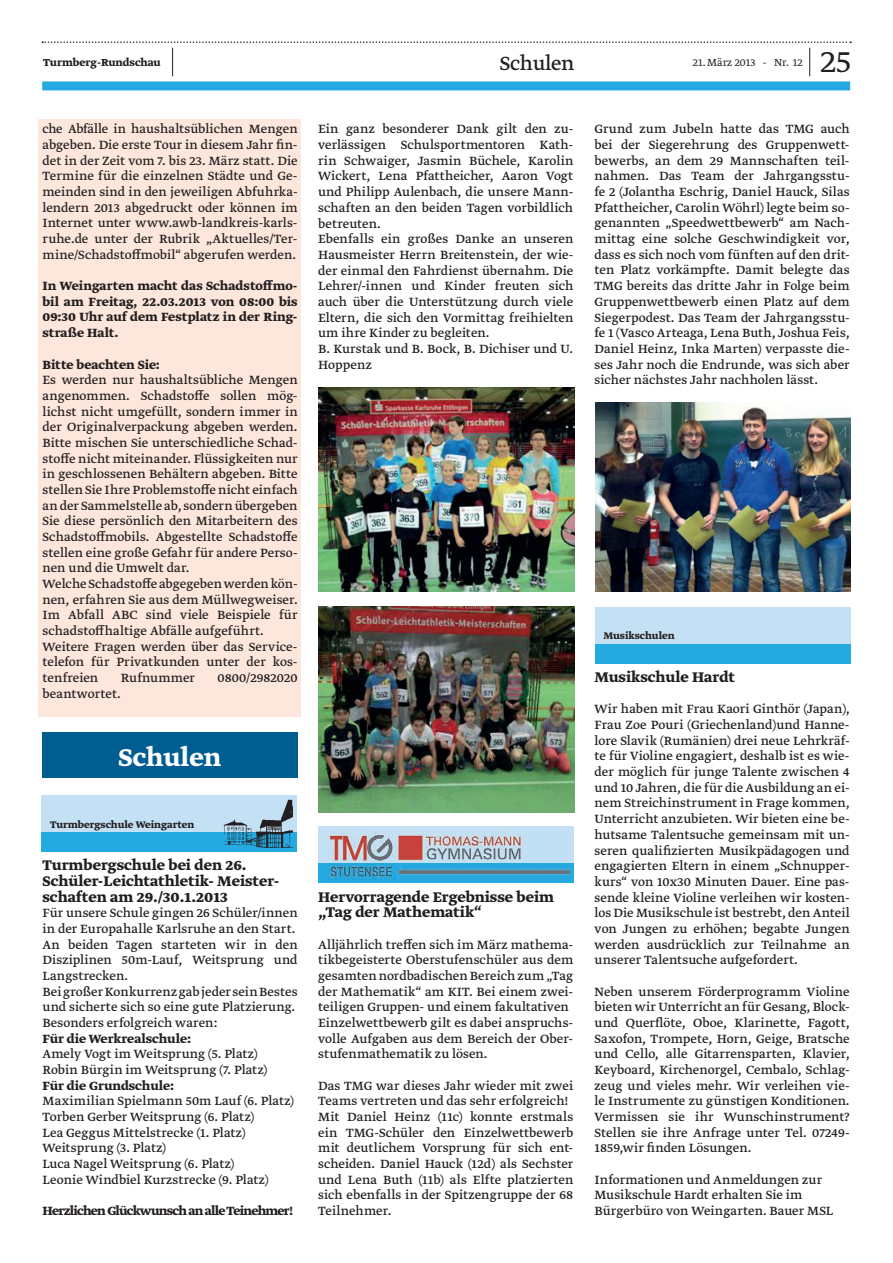
<style>
.page{position:relative;width:893px;height:1263px;background:#fff}
.page>*{position:absolute;margin:0;border:0;box-sizing:border-box;transform-origin:0 0}
.t1{font:300 36px "Greta Text Std";color:#231f20}
.t2{font:28.65px "Greta Text Std Bold Min";color:#fff}
.t3{font:22.5px "Greta Text Std";letter-spacing:-.015em;color:#231f20}
.t4{font:700 16.5px/15.6px "Greta Text Std";color:#231f20}
.t5{font:14.1px/15.8px "Greta Text Std";color:#231f20}
.t6{font:700 14.1px/15.8px "Greta Text Std";color:#231f20;text-align:justify}
.t7{font:700 14.1px "Greta Text Std";letter-spacing:-.05em;color:#231f20}
.t8{font:700 12px "Greta Text Std";color:#231f20}
.t9{font:300 12px "Greta Text Std";color:#231f20}
.t10{font:700 11.25px "Greta Text Std";color:#231f20}
</style>
<div class="page">
<div style="left:42px;top:81px;width:808px;height:9px;background:#24aae1"></div>
<svg style="left:42px;top:41px;width:809px;height:35px"></svg>
<div style="left:38px;top:119px;width:262px;height:598px;background:#fde7dc"></div>
<div style="left:42px;top:733px;width:256px;height:45px;background:#005d91"></div>
<div style="left:42px;top:795px;width:255px;height:57px;background:#c3e0f4"></div>
<div style="left:42px;top:832px;width:255px;height:20px;background:#24aae1"></div>
<img style="left:223px;top:800px;width:70px;height:48px">
<img style="left:319px;top:387px;width:255px;height:205px">
<img style="left:319px;top:606px;width:255px;height:207px">
<div style="left:319px;top:826px;width:255px;height:57px;background:#c3e0f4"></div>
<div style="left:319px;top:863px;width:255px;height:20px;background:#24aae1"></div>
<img style="left:327px;top:832px;width:243px;height:47px">
<img style="left:595px;top:402px;width:255px;height:189px">
<div style="left:595px;top:607px;width:255px;height:57px;background:#c3e0f4"></div>
<div style="left:595px;top:644px;width:255px;height:20px;background:#24aae1"></div>
<p class="t8" style="left:43px;top:58px;width:119px">Turmberg-Rundschau</p>
<h1 class="t1" style="left:821px;top:41px;width:32px">25</h1>
<h3 class="t3" style="left:500px;top:54px;width:76px">Schulen</h3>
<p class="t9" style="left:693px;top:56px;width:111px">21. März 2013 - Nr. 12</p>
<p class="t5" style="left:43px;top:122px;width:257px;text-align:justify">che Abfälle in haushaltsü blichen Mengen abgeben. Die erste Tour in diesem Jahr fin&shy;det in der Zeit vom 7. bis 23. März statt. Die Termine fü r die einzelnen Städte und Ge&shy;meinden sind in den jeweiligen Abfuhrka&shy;lendern 2013 abgedruckt oder können im Internet unter www.awb-landkreis-karls&shy;ruhe.de unter der Rubrik „Aktuelles/Ter&shy;mine/Schadstoffmobil“ abgerufen werden.</p>
<p class="t6" style="left:43px;top:279px;width:257px">In Weingarten macht das Schadstoffmo&shy;bil am Freitag, 22.03.2013 von 08:00 bis 09:30 Uhr auf dem Festplatz in der Ring&shy;straße Halt.</p>
<p class="t6" style="left:43px;top:357px;width:119px">Bitte beachten Sie:</p>
<p class="t5" style="left:43px;top:373px;width:257px">Es werden nur haushaltsü bliche Mengen angenommen. Schadstoffe sollen mög&shy;lichst nicht umgefü llt, sondern immer in der Originalverpackung abgeben werden.<br>Bitte mischen Sie unterschiedliche Schad&shy;stoffe nicht miteinander. Flü ssigkeiten nur in geschlossenen Behältern abgeben. Bitte stellen Sie Ihre Problemstoffe nicht einfach an der Sammelstelle ab, sondern ü bergeben Sie diese persönlich den Mitarbeitern des Schadstoffmobils. Abgestellte Schadstoffe stellen eine große Gefahr fü r andere Perso&shy;nen und die Umwelt dar.<br>Welche Schadstoffe abgegeben werden kön&shy;nen, erfahren Sie aus dem Mü llwegweiser.<br>Im Abfall ABC sind viele Beispiele fü r schadstoffhaltige Abfälle aufgefü hrt.<br>Weitere Fragen werden ü ber das Service&shy;telefon fü r Privatkunden unter der kos&shy;tenfreien</p>
<p class="t5" style="left:121px;top:671px;width:76px">Rufnummer</p>
<p class="t5" style="left:218px;top:671px;width:82px">0800/2982020</p>
<p class="t5" style="left:43px;top:686px;width:80px">beantwortet.</p>
<h2 class="t2" style="left:118px;top:740px;width:104px">Schulen</h2>
<p class="t5" style="left:318px;top:122px;width:257px">Ein ganz besonderer Dank gilt den zu&shy;verlässigen Schulsportmentoren Kath&shy;rin Schwaiger, Jasmin Bü chele, Karolin Wickert, Lena Pfattheicher, Aaron Vogt und Philipp Aulenbach, die unsere Mann&shy;schaften an den beiden Tagen vorbildlich betreuten.<br>Ebenfalls ein großes Danke an unseren Hausmeister Herrn Breitenstein, der wie&shy;der einmal den Fahrdienst ü bernahm. Die Lehrer/-innen und Kinder freuten sich auch ü ber die Unterstü tzung durch viele Eltern, die sich den Vormittag freihielten um ihre Kinder zu begleiten.<br>B. Kurstak und B. Bock, B. Dichiser und U.<br>Hoppenz</p>
<p class="t10" style="left:50px;top:820px;width:146px">Turmbergschule Weingarten</p>
<p class="t4" style="left:43px;top:858px;width:238px">Turmbergschule bei den 26.<br>Schü ler-Leichtathletik- Meister&shy;schaften am 29./30.1.2013</p>
<p class="t5" style="left:43px;top:906px;width:257px">Fü r unsere Schule gingen 26 Schü ler/innen in der Europahalle Karlsruhe an den Start.<br>An beiden Tagen starteten wir in den Disziplinen 50m-Lauf, Weitsprung und Langstrecken.<br>Bei großer Konkurrenz gab jeder sein Bestes und sicherte sich so eine gute Platzierung.<br>Besonders erfolgreich waren:</p>
<p class="t6" style="left:43px;top:1031px;width:150px">Fü r die Werkrealschule:</p>
<p class="t5" style="left:43px;top:1047px;width:226px">Amely Vogt im Weitsprung (5. Platz)<br>Robin Bü rgin im Weitsprung (7. Platz)</p>
<p class="t6" style="left:43px;top:1078px;width:133px">Fü r die Grundschule:</p>
<p class="t5" style="left:43px;top:1094px;width:253px">Maximilian Spielmann 50m Lauf (6. Platz)<br>Torben Gerber Weitsprung (6. Platz)<br>Lea Geggus Mittelstrecke (1. Platz)<br>Weitsprung (3. Platz)<br>Luca Nagel Weitsprung (6. Platz)<br>Leonie Windbiel Kurzstrecke (9. Platz)</p>
<p class="t7" style="left:43px;top:1205px;width:252px">Herzlichen Glü ckwunsch an alle Teinehmer!</p>
<p class="t4" style="left:318px;top:889px;width:237px">Hervorragende Ergebnisse beim „Tag der Mathematik“</p>
<p class="t5" style="left:318px;top:937px;width:257px">Alljährlich treffen sich im März mathema&shy;tikbegeisterte Oberstufenschü ler aus dem gesamten nordbadischen Bereich zum „Tag der Mathematik“ am KIT. Bei einem zwei&shy;teiligen Gruppen- und einem fakultativen Einzelwettbewerb gilt es dabei anspruchs&shy;volle Aufgaben aus dem Bereich der Ober&shy;stufenmathematik zu lösen.</p>
<p class="t5" style="left:318px;top:1078px;width:257px">Das TMG war dieses Jahr wieder mit zwei Teams vertreten und das sehr erfolgreich!<br>Mit Daniel Heinz (11c) konnte erstmals ein TMG-Schü ler den Einzelwettbewerb mit deutlichem Vorsprung fü r sich ent&shy;scheiden. Daniel Hauck (12d) als Sechster und Lena Buth (11b) als Elfte platzierten sich ebenfalls in der Spitzengruppe der 68<br>Teilnehmer.</p>
<p class="t5" style="left:595px;top:122px;width:257px;text-align:justify">Grund zum Jubeln hatte das TMG auch bei der Siegerehrung des Gruppenwett&shy;bewerbs, an dem 29 Mannschaften teil&shy;nahmen. Das Team der Jahrgangsstu&shy;fe 2 (Jolantha Eschrig, Daniel Hauck, Silas Pfattheicher, Carolin Wöhrl) legte beim so&shy;genannten „Speedwettbewerb“ am Nach&shy;mittag eine solche Geschwindigkeit vor, dass es sich noch vom fü nften auf den drit&shy;ten Platz vorkämpfte. Damit belegte das TMG bereits das dritte Jahr in Folge beim Gruppenwettbewerb einen Platz auf dem Siegerpodest. Das Team der Jahrgangsstu&shy;fe 1 (Vasco Arteaga, Lena Buth, Joshua Feis, Daniel Heinz, Inka Marten) verpasste die&shy;ses Jahr noch die Endrunde, was sich aber sicher nächstes Jahr nachholen lässt.</p>
<p class="t10" style="left:604px;top:631px;width:73px">Musikschulen</p>
<p class="t4" style="left:595px;top:670px;width:142px">Musikschule Hardt</p>
<p class="t5" style="left:595px;top:702px;width:257px;text-align:justify">Wir haben mit Frau Kaori Ginthör (Japan), Frau Zoe Pouri (Griechenland)und Hanne&shy;lore Slavik (Rumänien) drei neue Lehrkräf&shy;te fü r Violine engagiert, deshalb ist es wie&shy;der möglich fü r junge Talente zwischen 4 und 10 Jahren, die fü r die Ausbildung an ei&shy;nem Streichinstrument in Frage kommen, Unterricht anzubieten. Wir bieten eine be&shy;hutsame Talentsuche gemeinsam mit un&shy;seren qualifizierten Musikpädagogen und engagierten Eltern in einem „Schnupper&shy;kurs“ von 10x30 Minuten Dauer. Eine pas&shy;sende kleine Violine verleihen wir kosten&shy;los Die Musikschule ist bestrebt, den Anteil von Jungen zu erhöhen; begabte Jungen werden ausdrü cklich zur Teilnahme an unserer Talentsuche aufgefordert.</p>
<p class="t5" style="left:595px;top:984px;width:257px;text-align:justify">Neben unserem Förderprogramm Violine bieten wir Unterricht an fü r Gesang, Block&shy;und Querflöte, Oboe, Klarinette, Fagott, Saxofon, Trompete, Horn, Geige, Bratsche und Cello, alle Gitarrensparten, Klavier, Keyboard, Kirchenorgel, Cembalo, Schlag&shy;zeug und vieles mehr. Wir verleihen vie&shy;le Instrumente zu gü nstigen Konditionen.<br>Vermissen sie ihr Wunschinstrument?<br>Stellen sie ihre Anfrage unter Tel. 07249- 1859,wir finden Lösungen.</p>
<p class="t5" style="left:595px;top:1172px;width:240px">Informationen und Anmeldungen zur<br>Musikschule Hardt erhalten Sie im<br>Bü rgerbü ro von Weingarten. Bauer MSL</p>
</div>
